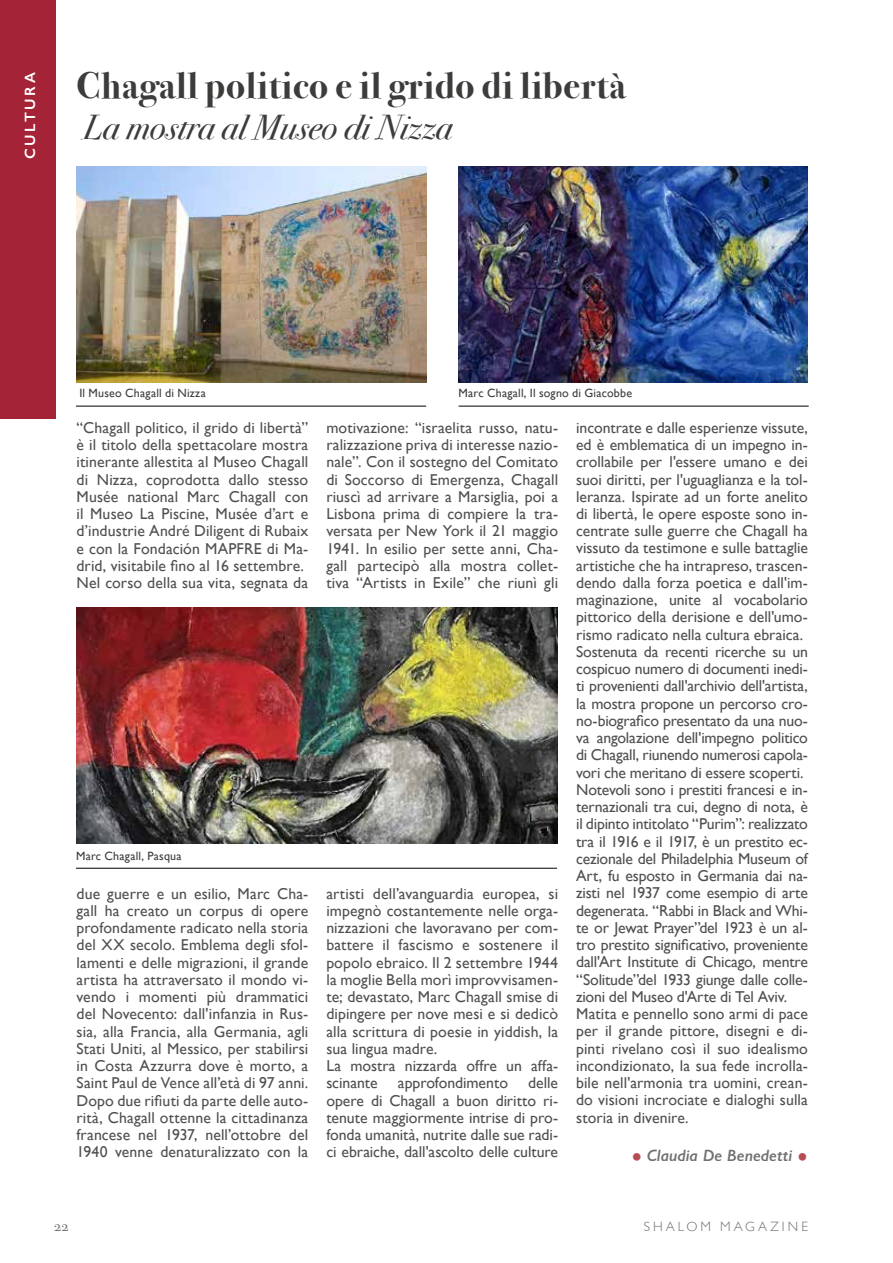
<style>
.page{position:relative;width:893px;height:1263px;background:#fff}
.page>*{position:absolute;margin:0;border:0;box-sizing:border-box;transform-origin:0 0}
.t1{font:700 37.5px "Bodoni Svty Two OSITCTT";letter-spacing:.02em;color:#3c3c3b}
.t2{font:italic 34.5px "Bodoni Svty Two OSITCTT";color:#3c3c3b}
.t3{font:italic 600 16.5px "Gill Sans";color:#60605f}
.t4{font:15.75px/17.2px "Gill Sans";color:#3c3c3b}
.t5{font:600 15px "Gill Sans";letter-spacing:.17em;color:#fff}
.t6{font:15px "Bodoni Svty Two OSITCTT";color:#706f6f}
.t7{font:300 13.5px "Gill Sans";letter-spacing:.22em;color:#706f6f}
.t8{font:12px "Gill Sans";letter-spacing:.02em;color:#3c3c3b}
</style>
<div class="page">
<div style="left:0;top:0;width:55px;height:419px;background:#a52336"></div>
<img style="left:76px;top:167px;width:350px;height:216px">
<img style="left:76px;top:607px;width:481px;height:237px">
<img style="left:459px;top:167px;width:349px;height:216px">
<hr style="left:76px;top:406px;width:350px;height:1px;background:#000">
<hr style="left:76px;top:868px;width:481px;height:1px;background:#000">
<hr style="left:459px;top:406px;width:350px;height:1px;background:#000">
<p class="t5" style="left:21px;top:159px;width:88px;rotate:-90deg">CULTURA</p>
<h1 class="t1" style="left:77px;top:64px;width:551px">Chagall politico e il grido di libertà</h1>
<h2 class="t2" style="left:83px;top:106px;width:371px">La mostra al Museo di Nizza</h2>
<p class="t8" style="left:79px;top:386px;width:128px">Il Museo Chagall di Nizza</p>
<p class="t4" style="left:77px;top:419px;width:233px">“Chagall politico, il grido di libertà” è il titolo della spettacolare mostra itinerante allestita al Museo Chagall di Nizza, coprodotta dallo stesso Musée national Marc Chagall con il Museo La Piscine, Musée d’art e d’industrie André Diligent di Rubaix e con la Fondación MAPFRE di Ma&shy;drid, visitabile fino al 16 settembre.<br>Nel corso della sua vita, segnata da</p>
<p class="t8" style="left:76px;top:848px;width:107px">Marc Chagall, Pasqua</p>
<p class="t4" style="left:77px;top:885px;width:233px;text-align:justify">due guerre e un esilio, Marc Cha&shy;gall ha creato un corpus di opere profondamente radicato nella storia del XX secolo. Emblema degli sfol&shy;lamenti e delle migrazioni, il grande artista ha attraversato il mondo vi&shy;vendo i momenti più drammatici del Novecento: dall'infanzia in Rus&shy;sia, alla Francia, alla Germania, agli Stati Uniti, al Messico, per stabilirsi in Costa Azzurra dove è morto, a Saint Paul de Vence all’età di 97 anni.<br>Dopo due rifiuti da parte delle auto&shy;rità, Chagall ottenne la cittadinanza francese nel 1937, nell’ottobre del 1940 venne denaturalizzato con la</p>
<p class="t8" style="left:459px;top:386px;width:175px">Marc Chagall, Il sogno di Giacobbe</p>
<p class="t4" style="left:326px;top:419px;width:233px;text-align:justify">motivazione: “israelita russo, natu&shy;ralizzazione priva di interesse nazio&shy;nale”. Con il sostegno del Comitato di Soccorso di Emergenza, Chagall riuscì ad arrivare a Marsiglia, poi a Lisbona prima di compiere la tra&shy;versata per New York il 21 maggio 1941. In esilio per sette anni, Cha&shy;gall partecipò alla mostra collet&shy;tiva “Artists in Exile” che riunì gli</p>
<p class="t4" style="left:326px;top:884px;width:233px">artisti dell’avanguardia europea, si impegnò costantemente nelle orga&shy;nizzazioni che lavoravano per com&shy;battere il fascismo e sostenere il popolo ebraico. Il 2 settembre 1944 la moglie Bella morì improvvisamen&shy;te; devastato, Marc Chagall smise di dipingere per nove mesi e si dedicò alla scrittura di poesie in yiddish, la sua lingua madre.<br>La mostra nizzarda offre un affa&shy;scinante</p>
<p class="t4" style="left:398px;top:1074px;width:112px">approfondimento</p>
<p class="t4" style="left:326px;top:1074px;width:233px;text-align:justify;text-indent:202px">delle opere di Chagall a buon diritto ri&shy;tenute maggiormente intrise di pro&shy;fonda umanità, nutrite dalle sue radi&shy;ci ebraiche, dall'ascolto delle culture</p>
<p class="t4" style="left:576px;top:419px;width:233px">incontrate e dalle esperienze vissute, ed è emblematica di un impegno in&shy;crollabile per l'essere umano e dei suoi diritti, per l'uguaglianza e la tol&shy;leranza. Ispirate ad un forte anelito di libertà, le opere esposte sono in&shy;centrate sulle guerre che Chagall ha vissuto da testimone e sulle battaglie artistiche che ha intrapreso, trascen&shy;dendo dalla forza poetica e dall'im&shy;maginazione, unite al vocabolario pittorico della derisione e dell'umo&shy;rismo radicato nella cultura ebraica.<br>Sostenuta da recenti ricerche su un cospicuo numero di documenti inedi&shy;ti provenienti dall'archivio dell'artista, la mostra propone un percorso cro&shy;no-biografico presentato da una nuo&shy;va angolazione dell'impegno politico di Chagall, riunendo numerosi capola&shy;vori che meritano di essere scoperti.<br>Notevoli sono i prestiti francesi e in&shy;ternazionali tra cui, degno di nota, è il dipinto intitolato “Purim”: realizzato tra il 1916 e il 1917, è un prestito ec&shy;cezionale del Philadelphia Museum of Art, fu esposto in Germania dai na&shy;zisti nel 1937 come esempio di arte degenerata. “Rabbi in Black and Whi&shy;te or Jewat Prayer”del 1923 è un al&shy;tro prestito significativo, proveniente dall'Art Institute di Chicago, mentre “Solitude”del 1933 giunge dalle colle&shy;zioni del Museo d'Arte di Tel Aviv.<br>Matita e pennello sono armi di pace per il grande pittore, disegni e di&shy;pinti rivelano così il suo idealismo incondizionato, la sua fede incrolla&shy;bile nell'armonia tra uomini, crean&shy;do visioni incrociate e dialoghi sulla storia in divenire.</p>
<p class="t3" style="left:647px;top:1145px;width:147px">Claudia De Benedetti</p>
<p class="t6" style="left:54px;top:1217px;width:16px">22</p>
<p class="t7" style="left:644px;top:1216px;width:166px">SHALOM MAGAZINE</p>
</div>
